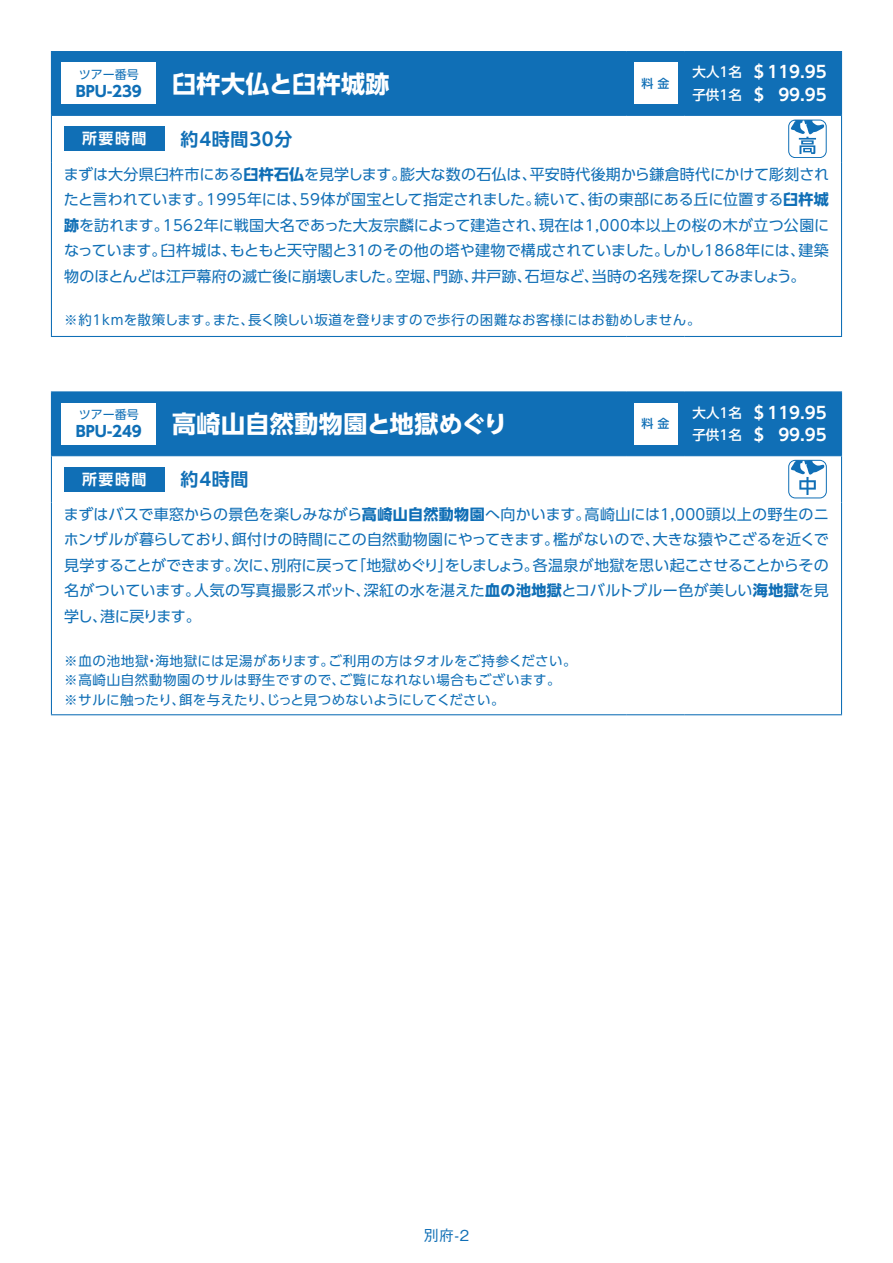
<style>
.page{position:relative;width:893px;height:1263px;background:#fff}
.page>*{position:absolute;margin:0;border:0;box-sizing:border-box;transform-origin:0 0}
.t1{font:700 24px "UD Shin Go Pro";letter-spacing:.02em;color:#fff}
.t2{font:700 18px "UD Shin Go Pro De";letter-spacing:.04em;color:#106fb6}
.t3{font:700 16.5px "UD Shin Go Pro De";color:#fff}
.t4{font:15px "UD Shin Go Pro";letter-spacing:.005em;color:#106fb6}
.t5{font:15px "UD Shin Go Pro";letter-spacing:.025em;color:#106fb6}
.t6{font:15px/25.5px "UD Shin Go Pro";letter-spacing:-.015em;color:#106fb6;text-align:right}
.t7{font:700 15px "UD Shin Go Pro";color:#106fb6}
.t8{font:15px "UD Shin Go Pro";letter-spacing:-.09em;color:#106fb6}
.t9{font:15px "UD Shin Go Pro";letter-spacing:-.025em;color:#106fb6}
.t10{font:15px "UD Shin Go Pro";letter-spacing:-.03em;color:#106fb6}
.t11{font:700 15px "UD Shin Go Pro De";letter-spacing:.1em;color:#fff}
.t12{font:500 15px "Gothic BBB Pro";color:#106fb6}
.t13{font:13.5px/19.5px "UD Shin Go Pro";letter-spacing:.03em;color:#106fb6}
.t14{font:500 13.5px "UD Shin Go Pro";color:#fff}
.t15{font:13.5px "UD Shin Go Pro";letter-spacing:-.015em;color:#106fb6}
.t16{font:12px "UD Shin Go Pro";color:#106fb6}
.t17{font:500 12px "UD Shin Go Pro";color:#106fb6}
.s1{font-weight:700}
</style>
<div class="page">
<div style="left:52px;top:52px;width:789px;height:63px;background:#106fb6"></div>
<hr style="left:51px;top:51px;width:576px;height:1px;background:#106fb6">
<hr style="left:51px;top:52px;width:1px;height:63px;background:#106fb6">
<hr style="left:627px;top:51px;width:57px;height:1px;background:#106fb6">
<hr style="left:626px;top:52px;width:1px;height:63px;background:#106fb6">
<hr style="left:684px;top:51px;width:158px;height:1px;background:#106fb6">
<hr style="left:684px;top:52px;width:1px;height:63px;background:#106fb6">
<hr style="left:841px;top:52px;width:1px;height:63px;background:#106fb6">
<hr style="left:51px;top:115px;width:576px;height:1px;background:#106fb6">
<hr style="left:51px;top:116px;width:1px;height:46px;background:#106fb6">
<hr style="left:627px;top:115px;width:57px;height:1px;background:#106fb6">
<hr style="left:684px;top:115px;width:158px;height:1px;background:#106fb6">
<hr style="left:841px;top:116px;width:1px;height:46px;background:#106fb6">
<hr style="left:51px;top:162px;width:1px;height:174px;background:#106fb6">
<hr style="left:841px;top:162px;width:1px;height:174px;background:#106fb6">
<hr style="left:51px;top:336px;width:576px;height:1px;background:#106fb6">
<hr style="left:627px;top:336px;width:57px;height:1px;background:#106fb6">
<hr style="left:684px;top:336px;width:158px;height:1px;background:#106fb6">
<div style="left:62px;top:62px;width:94px;height:42px;background:#fff"></div>
<div style="left:634px;top:63px;width:43px;height:41px;background:#fff"></div>
<div style="left:64px;top:126px;width:101px;height:25px;background:#106fb6"></div>
<div style="left:788px;top:120px;width:38px;height:38px;border:1px solid #106fb6;border-radius:7px"></div>
<svg style="left:790px;top:120px;width:34px;height:34px"></svg>
<div style="left:52px;top:392px;width:789px;height:63px;background:#106fb6"></div>
<hr style="left:51px;top:391px;width:576px;height:1px;background:#106fb6">
<hr style="left:51px;top:392px;width:1px;height:63px;background:#106fb6">
<hr style="left:627px;top:391px;width:57px;height:1px;background:#106fb6">
<hr style="left:626px;top:392px;width:1px;height:63px;background:#106fb6">
<hr style="left:684px;top:391px;width:158px;height:1px;background:#106fb6">
<hr style="left:684px;top:392px;width:1px;height:63px;background:#106fb6">
<hr style="left:841px;top:392px;width:1px;height:63px;background:#106fb6">
<hr style="left:51px;top:455px;width:576px;height:1px;background:#106fb6">
<hr style="left:51px;top:456px;width:1px;height:46px;background:#106fb6">
<hr style="left:627px;top:455px;width:57px;height:1px;background:#106fb6">
<hr style="left:684px;top:455px;width:158px;height:1px;background:#106fb6">
<hr style="left:841px;top:456px;width:1px;height:46px;background:#106fb6">
<hr style="left:51px;top:502px;width:1px;height:212px;background:#106fb6">
<hr style="left:841px;top:502px;width:1px;height:212px;background:#106fb6">
<hr style="left:51px;top:714px;width:576px;height:1px;background:#106fb6">
<hr style="left:627px;top:714px;width:57px;height:1px;background:#106fb6">
<hr style="left:684px;top:714px;width:158px;height:1px;background:#106fb6">
<div style="left:62px;top:403px;width:94px;height:42px;background:#fff"></div>
<div style="left:634px;top:403px;width:43px;height:42px;background:#fff"></div>
<div style="left:64px;top:467px;width:101px;height:24px;background:#106fb6"></div>
<div style="left:788px;top:460px;width:39px;height:38px;border:1px solid #106fb6;border-radius:7px"></div>
<svg style="left:790px;top:460px;width:35px;height:35px"></svg>
<p class="t16" style="left:79px;top:65px;width:61px">ツアー番号</p>
<p class="t3" style="left:751px;top:59px;width:77px">＄119.95</p>
<p class="t14" style="left:692px;top:61px;width:51px">大人1名</p>
<h1 class="t1" style="left:172px;top:64px;width:219px">臼杵大仏と臼杵城跡</h1>
<p class="t17" style="left:641px;top:74px;width:29px">料金</p>
<p class="t7" style="left:76px;top:79px;width:67px">BPU-239</p>
<p class="t3" style="left:778px;top:81px;width:50px">99.95</p>
<p class="t3" style="left:751px;top:81px;width:18px">＄</p>
<p class="t14" style="left:692px;top:84px;width:51px">子供1名</p>
<p class="t11" style="left:82px;top:127px;width:66px">所要時間</p>
<p class="t2" style="left:181px;top:124px;width:113px">約4時間30分</p>
<p class="t4" style="left:64px;top:162px;width:344px">まずは大分県臼杵市にある<span class="s1">臼杵石仏</span>を見学します。</p>
<p class="t4" style="left:530px;top:162px;width:301px">平安時代後期から鎌倉時代にかけて彫刻され</p>
<p class="t4" style="left:400px;top:162px;width:138px">膨大な数の石仏は、</p>
<p class="t4" style="left:300px;top:187px;width:242px">59体が国宝として指定されました。</p>
<p class="t4" style="left:588px;top:187px;width:242px">街の東部にある丘に位置する<span class="s1">臼杵城</span></p>
<p class="t5" style="left:206px;top:187px;width:102px">1995年には、</p>
<p class="t4" style="left:534px;top:187px;width:62px">続いて、</p>
<p class="t6" style="left:64px;top:186px;width:150px">たと言われています。</p>
<p class="t5" style="left:539px;top:213px;width:292px">現在は1,000本以上の桜の木が立つ公園に</p>
<p class="t4" style="left:64px;top:213px;width:106px"><span class="s1">跡</span>を訪れます。</p>
<p class="t4" style="left:163px;top:213px;width:385px">1562年に戦国大名であった大友宗麟によって建造され、</p>
<p class="t4" style="left:662px;top:238px;width:145px">しかし1868年には、</p>
<p class="t4" style="left:161px;top:238px;width:78px">臼杵城は、</p>
<p class="t4" style="left:798px;top:238px;width:32px">建築</p>
<p class="t4" style="left:230px;top:238px;width:441px">もともと天守閣と31のその他の塔や建物で構成されていました。</p>
<p class="t4" style="left:64px;top:238px;width:104px">なっています。</p>
<p class="t4" style="left:64px;top:264px;width:339px">物のほとんどは江戸幕府の滅亡後に崩壊しました。</p>
<p class="t13" style="left:248px;top:310px;width:454px">長く険しい坂道を登りますので歩行の困難なお客様にはお勧めしません。</p>
<p class="t4" style="left:525px;top:264px;width:76px">石垣など、</p>
<p class="t6" style="left:592px;top:263px;width:215px">当時の名残を探してみましょう。</p>
<p class="t4" style="left:433px;top:264px;width:47px">門跡、</p>
<p class="t4" style="left:471px;top:264px;width:62px">井戸跡、</p>
<p class="t4" style="left:395px;top:264px;width:47px">空堀、</p>
<p class="t13" style="left:64px;top:310px;width:156px">※約1kmを散策します。</p>
<p class="t13" style="left:213px;top:310px;width:42px">また、</p>
<p class="t16" style="left:79px;top:405px;width:61px">ツアー番号</p>
<p class="t3" style="left:751px;top:399px;width:77px">＄119.95</p>
<p class="t14" style="left:692px;top:402px;width:51px">大人1名</p>
<h1 class="t1" style="left:172px;top:404px;width:337px">高崎山自然動物園と地獄めぐり</h1>
<p class="t17" style="left:641px;top:414px;width:29px">料金</p>
<p class="t7" style="left:76px;top:419px;width:67px">BPU-249</p>
<p class="t3" style="left:778px;top:422px;width:50px">99.95</p>
<p class="t3" style="left:751px;top:422px;width:18px">＄</p>
<p class="t14" style="left:692px;top:424px;width:51px">子供1名</p>
<p class="t11" style="left:82px;top:467px;width:66px">所要時間</p>
<p class="t2" style="left:181px;top:464px;width:70px">約4時間</p>
<p class="t4" style="left:64px;top:502px;width:528px">まずはバスで車窓からの景色を楽しみながら<span class="s1">高崎山自然動物園</span>へ向かいます。</p>
<p class="t5" style="left:585px;top:502px;width:246px">高崎山には1,000頭以上の野生のニ</p>
<p class="t9" style="left:64px;top:528px;width:176px">ホンザルが暮らしており、</p>
<p class="t4" style="left:553px;top:528px;width:108px">檻がないので、</p>
<p class="t4" style="left:653px;top:528px;width:178px">大きな猿やこざるを近くで</p>
<p class="t4" style="left:232px;top:528px;width:329px">餌付けの時間にこの自然動物園にやってきます。</p>
<p class="t10" style="left:64px;top:553px;width:177px">見学することができます。</p>
<p class="t4" style="left:533px;top:553px;width:297px">各温泉が地獄を思い起こさせることからその</p>
<p class="t8" style="left:351px;top:553px;width:189px">「地獄めぐりをしましょう。</p>
<p class="t4" style="left:234px;top:553px;width:46px">次に、</p>
<p class="t4" style="left:271px;top:553px;width:89px">別府に戻って</p>
<p class="t4" style="left:438px;top:553px;width:17px">」</p>
<p class="t6" style="left:64px;top:578px;width:138px">名がついています。港に戻ります。</p>
<p class="t4" style="left:364px;top:579px;width:467px">深紅の水を湛えた<span class="s1">血の池地獄</span>とコバルトブルー色が美しい<span class="s1">海地獄</span>を見</p>
<p class="t5" style="left:194px;top:579px;width:178px">人気の写真撮影スポット、</p>
<p class="t4" style="left:64px;top:604px;width:44px">学し、</p>
<p class="t13" style="left:155px;top:650px;width:180px">海地獄には足湯があります。</p>
<p class="t13" style="left:329px;top:650px;width:250px">ご利用の方はタオルをご持参ください。</p>
<p class="t13" style="left:64px;top:650px;width:86px">※血の池地獄</p>
<p class="t13" style="left:145px;top:650px;width:15px">・</p>
<p class="t13" style="left:339px;top:670px;width:223px">ご覧になれない場合もございます。</p>
<p class="t13" style="left:179px;top:670px;width:327px;text-indent:-115px">※高崎山自然動物園のサルは野生ですので、<br>餌を与えたりじっと見つめないようにしてください。</p>
<p class="t15" style="left:64px;top:689px;width:122px">※サルに触ったり、</p>
<p class="t13" style="left:260px;top:689px;width:15px">、</p>
<p class="t12" style="left:424px;top:1223px;width:47px">別府-2</p>
</div>
